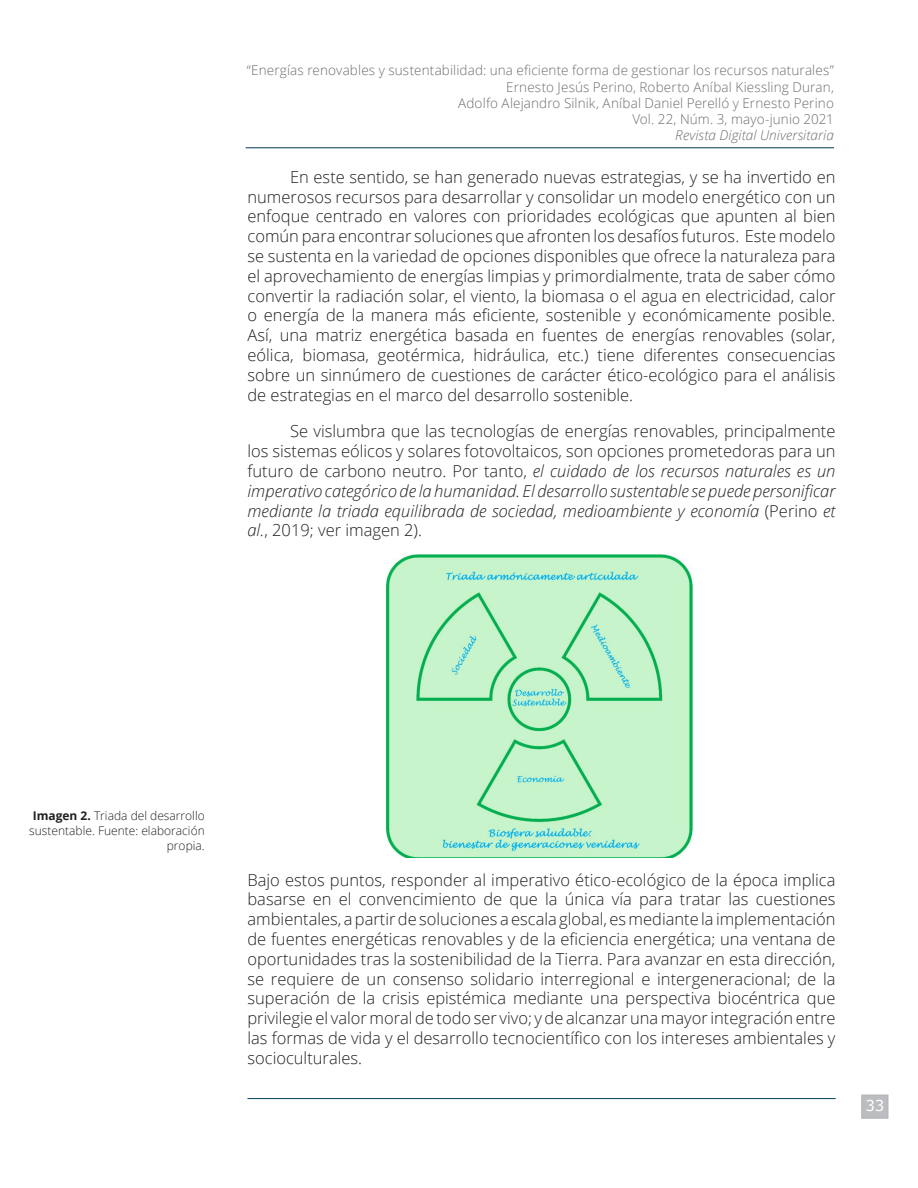
<style>
.page{position:relative;width:918px;height:1188px;background:#fff}
.page>*{position:absolute;margin:0;border:0;box-sizing:border-box;transform-origin:0 0}
.texto_sangria{font:300 16.5px/19.8px "Open Sans";color:#231f20;text-align:justify}
.texto_normal{font:300 16.5px/19.8px "Open Sans";color:#231f20;text-align:justify}
.t1{font:15px "Verdana";color:#fff}
.t2{font:300 13.5px/16.2px "Open Sans";letter-spacing:.01em;color:#6c6d70;text-align:right}
.t3{font:italic 300 13.5px "Open Sans";letter-spacing:.005em;color:#6c6d70}
.imagen{font:300 12px/15px "Open Sans";color:#231f20;text-align:right}
.s1{font-style:italic}
.s2{font-weight:700}
</style>
<div class="page">
<div style="left:861px;top:1095px;width:27px;height:24px;background:#bcbdc0"></div>
<hr style="left:245px;top:147px;width:590px;height:2px;background:#457185">
<hr style="left:246px;top:148px;width:588px;height:1px;background:#094662">
<hr style="left:247px;top:1098px;width:589px;height:1px;background:#85a1ae">
<hr style="left:248px;top:1098px;width:588px;height:1px;background:#094662">
<img style="left:386px;top:554px;width:307px;height:304px">
<p class="t2" style="left:247px;top:62px;width:589px">“Energías renovables y sustentabilidad: una eficiente forma de gestionar los recursos naturales” Ernesto Jesús Perino, Roberto Aníbal Kiessling Duran,<br>Adolfo Alejandro Silnik, Aníbal Daniel Perelló y Ernesto Perino<br>Vol. 22, Núm. 3, mayo-junio 2021</p>
<p class="t3" style="left:675px;top:126px;width:160px">Revista Digital Universitaria</p>
<p class="texto_sangria" style="left:248px;top:166px;width:590px;text-indent:43px">En este sentido, se han generado nuevas estrategias, y se ha invertido en numerosos recursos para desarrollar y consolidar un modelo energético con un enfoque centrado en valores con prioridades ecológicas que apunten al bien común para encontrar soluciones que afronten los desafíos futuros. Este modelo se sustenta en la variedad de opciones disponibles que ofrece la naturaleza para el aprovechamiento de energías limpias y primordialmente, trata de saber cómo convertir la radiación solar, el viento, la biomasa o el agua en electricidad, calor o energía de la manera más eficiente, sostenible y económicamente posible.<br>Así, una matriz energética basada en fuentes de energías renovables (solar, eólica, biomasa, geotérmica, hidráulica, etc.) tiene diferentes consecuencias sobre un sinnúmero de cuestiones de carácter ético-ecológico para el análisis de estrategias en el marco del desarrollo sostenible.</p>
<p class="texto_sangria" style="left:248px;top:421px;width:590px;text-indent:43px">Se vislumbra que las tecnologías de energías renovables, principalmente los sistemas eólicos y solares fotovoltaicos, son opciones prometedoras para un futuro de carbono neutro. Por tanto, <span class="s1">el cuidado de los recursos naturales es un imperativo categórico de la humanidad. El desarrollo sustentable se puede personificar mediante la triada equilibrada de sociedad, medioambiente y economía</span> (Perino <span class="s1">et al.</span>, 2019; ver imagen 2).</p>
<p class="imagen" style="left:29px;top:808px;width:177px"><span class="s2">Imagen 2.</span> Triada del desarrollo sustentable. Fuente: elaboración propia.</p>
<p class="texto_normal" style="left:248px;top:869px;width:590px">Bajo estos puntos, responder al imperativo ético-ecológico de la época implica basarse en el convencimiento de que la única vía para tratar las cuestiones ambientales, a partir de soluciones a escala global, es mediante la implementación de fuentes energéticas renovables y de la eficiencia energética; una ventana de oportunidades tras la sostenibilidad de la Tierra. Para avanzar en esta dirección, se requiere de un consenso solidario interregional e intergeneracional; de la superación de la crisis epistémica mediante una perspectiva biocéntrica que privilegie el valor moral de todo ser vivo; y de alcanzar una mayor integración entre las formas de vida y el desarrollo tecnocientífico con los intereses ambientales y socioculturales.</p>
<p class="t1" style="left:865px;top:1096px;width:20px">33</p>
</div>
